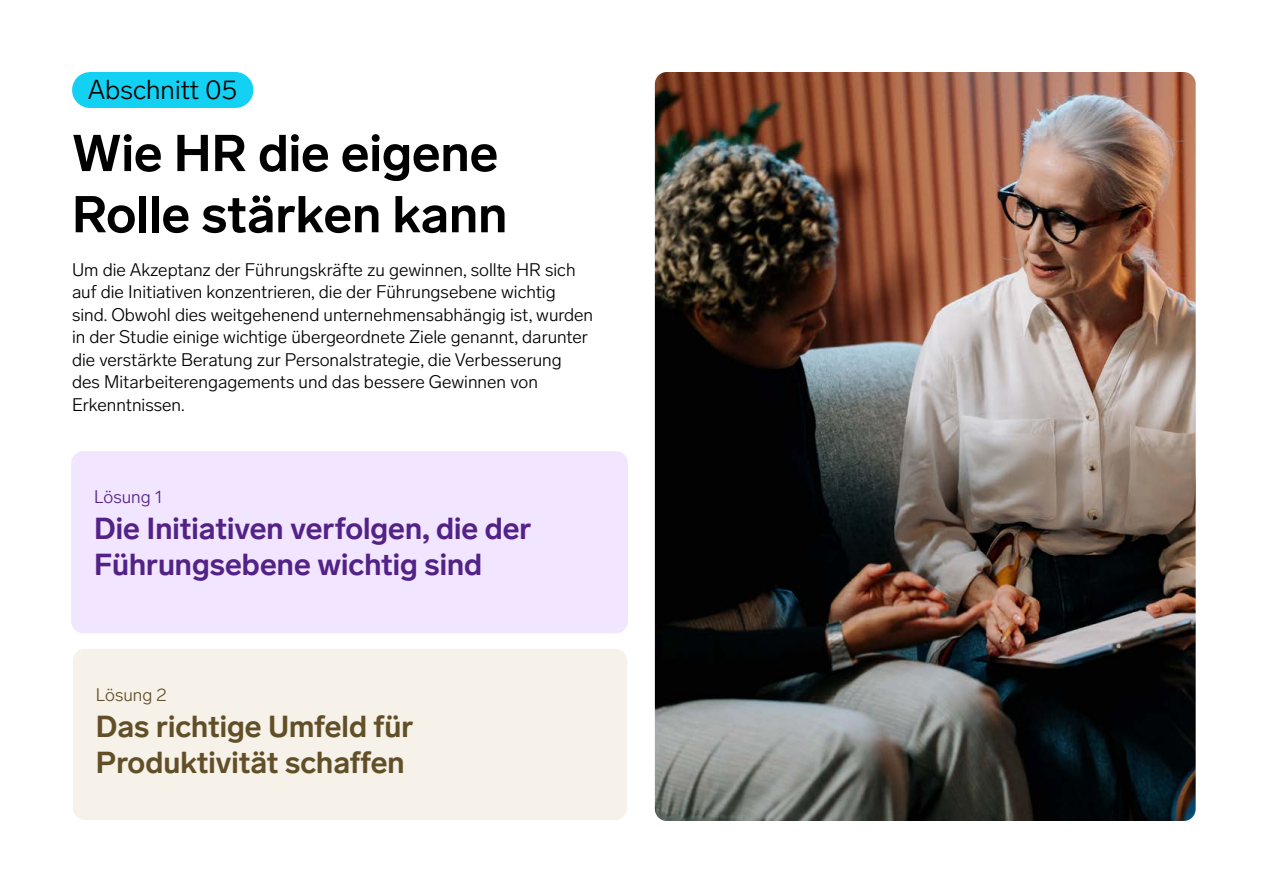
<style>
.page{position:relative;width:1263px;height:893px;background:#fff}
.page>*{position:absolute;margin:0;border:0;box-sizing:border-box;transform-origin:0 0}
.t1{font:700 51px/61.2px "Lab Grotesque";color:#000}
.t2{font:700 30px/36px "Lab Grotesque";color:#522287}
.t3{font:700 30px/36px "Lab Grotesque";color:#624f28}
.t4{font:300 27px "Lab Grotesque";color:#000}
.t5{font:300 18px/22.5px "Lab Grotesque";color:#000}
.t6{font:300 18px "Lab Grotesque";color:#522287}
.t7{font:300 18px "Lab Grotesque";color:#624f28}
</style>
<div class="page">
<div style="left:71px;top:451px;width:557px;height:182px;background:#f2e5ff;border-radius:12px"></div>
<div style="left:73px;top:649px;width:554px;height:171px;background:#f6f2e9;border-radius:12px"></div>
<img style="left:655px;top:72px;width:541px;height:749px">
<div style="left:90px;top:72px;width:145px;height:36px;background:#13d1f2"></div>
<h3 class="t4" style="left:88px;top:74px;width:151px">Abschnitt 05</h3>
<h1 class="t1" style="left:72px;top:123px;width:437px">Wie HR die eigene<br>Rolle stärken kann</h1>
<p class="t5" style="left:72px;top:258px;width:523px">Um die Akzeptanz der Führungskräfte zu gewinnen, sollte HR sich auf die Initiativen konzentrieren, die der Führungsebene wichtig sind. Obwohl dies weitgehenend unternehmensabhängig ist, wurden in der Studie einige wichtige übergeordnete Ziele genannt, darunter die verstärkte Beratung zur Personalstrategie, die Verbesserung des Mitarbeiterengagements und das bessere Gewinnen von Erkenntnissen.</p>
<p class="t6" style="left:94px;top:486px;width:70px">Lösung 1</p>
<h2 class="t2" style="left:94px;top:511px;width:439px">Die Initiativen verfolgen, die der<br>Führungsebene wichtig sind</h2>
<p class="t7" style="left:96px;top:684px;width:72px">Lösung 2</p>
<h2 class="t3" style="left:96px;top:708px;width:319px">Das richtige Umfeld für<br>Produktivität schaffen</h2>
</div>
